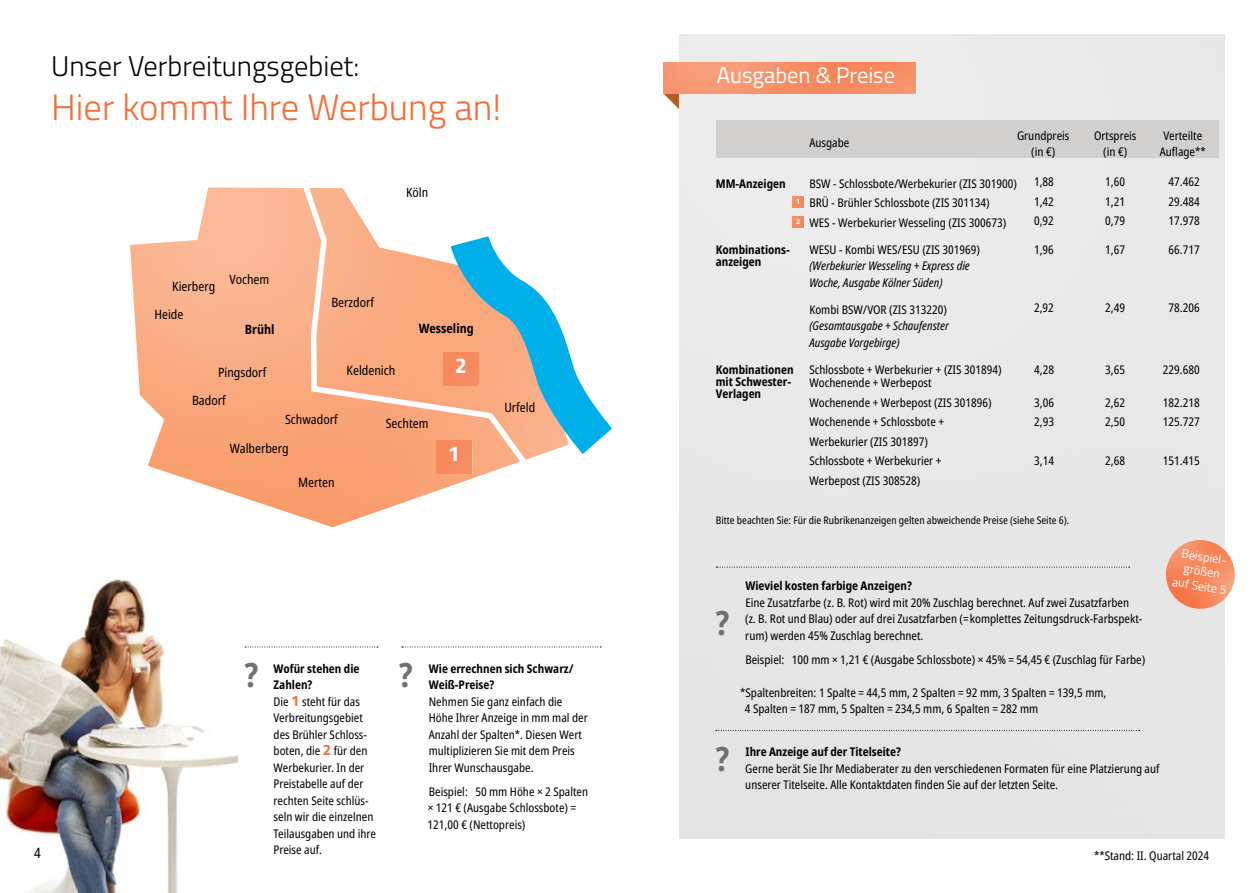
<style>
.page{position:relative;width:1259px;height:893px;background:#fff}
.page>*{position:absolute;margin:0;border:0;box-sizing:border-box;transform-origin:0 0}
.t1{font:300 36.75px "Titillium Web";color:#f56d37}
.t2{font:700 condensed 33.6px "Noto Sans";color:#746f6c}
.t3{font:300 28.5px "Titillium Web";color:#000}
.t4{font:22.5px "Titillium Web";color:#fff}
.t5{font:700 21.6px "Titillium Web";color:#fff}
.t6{font:condensed 14.25px "Noto Sans";color:#000}
.t7{font:condensed 12.9px "Noto Sans";color:#000}
.t8{font:700 condensed 12.9px "Noto Sans";color:#000}
.t9{font:12.15px/14.7px "Titillium Web";color:#fff;text-align:center}
.t10{font:condensed 12px/16.5px "Noto Sans";color:#000}
.t11{font:700 condensed 12px/16.5px "Noto Sans";color:#000}
.t12{font:italic condensed 12px/16.5px "Noto Sans";color:#000}
.t13{font:condensed 10.5px "Noto Sans";color:#000}
.t14{font:700 7.95px "Titillium Web";color:#fff}
.s1{font-weight:700}
.s2{font-family:"Titillium Web";font-weight:700;font-stretch:normal;font-size:15px;color:#f56d37}
</style>
<div class="page">
<img style="left:0;top:579px;width:237px;height:314px">
<svg style="left:245px;top:647px;width:133px;height:1px"></svg>
<svg style="left:402px;top:647px;width:199px;height:1px"></svg>
<svg style="left:664px;top:94px;width:15px;height:15px"></svg>
<div style="left:679px;top:34px;width:546px;height:805px;background:#e9e8e8"></div>
<img style="left:663px;top:62px;width:253px;height:32px">
<div style="left:716px;top:121px;width:502px;height:37px;background:#d1d0cf"></div>
<svg style="left:792px;top:197px;width:12px;height:11px"></svg>
<svg style="left:792px;top:216px;width:12px;height:11px"></svg>
<svg style="left:716px;top:730px;width:423px;height:1px"></svg>
<img style="left:130px;top:188px;width:241px;height:339px">
<svg style="left:294px;top:188px;width:174px;height:326px"></svg>
<svg style="left:430px;top:202px;width:182px;height:278px"></svg>
<img style="left:436px;top:441px;width:36px;height:33px">
<img style="left:443px;top:352px;width:36px;height:33px">
<svg style="left:716px;top:567px;width:413px;height:1px"></svg>
<svg style="left:1163px;top:537px;width:62px;height:3px"></svg>
<img style="left:1163px;top:540px;width:72px;height:71px">
<h3 class="t3" style="left:51px;top:45px;width:310px">Unser Verbreitungsgebiet:</h3>
<h1 class="t1" style="left:51px;top:80px;width:452px">Hier kommt Ihre Werbung an!</h1>
<p class="t7" style="left:406px;top:183px;width:24px">Köln</p>
<p class="t7" style="left:172px;top:277px;width:44px">Kierberg</p>
<p class="t7" style="left:154px;top:305px;width:31px">Heide</p>
<p class="t7" style="left:230px;top:271px;width:41px">Vochem</p>
<p class="t7" style="left:331px;top:293px;width:44px">Berzdorf</p>
<p class="t8" style="left:245px;top:320px;width:31px">Brühl</p>
<p class="t8" style="left:419px;top:319px;width:56px">Wesseling</p>
<p class="t7" style="left:218px;top:364px;width:50px">Pingsdorf</p>
<p class="t7" style="left:192px;top:392px;width:35px">Badorf</p>
<p class="t7" style="left:347px;top:361px;width:50px">Keldenich</p>
<p class="t7" style="left:285px;top:410px;width:54px">Schwadorf</p>
<p class="t7" style="left:386px;top:414px;width:44px">Sechtem</p>
<p class="t7" style="left:230px;top:439px;width:60px">Walberberg</p>
<p class="t7" style="left:298px;top:474px;width:38px">Merten</p>
<h3 class="t5" style="left:455px;top:348px;width:14px">2</h3>
<h3 class="t5" style="left:448px;top:437px;width:14px">1</h3>
<p class="t7" style="left:504px;top:399px;width:32px">Urfeld</p>
<p class="t6" style="left:34px;top:842px;width:8px">4</p>
<h2 class="t2" style="left:245px;top:651px;width:15px">?</h2>
<p class="t10" style="left:274px;top:660px;width:104px"><span class="s1">Wofür stehen die<br>Zahlen?<br></span>Die <span class="s2">1</span> steht für das<br>Verbreitungsgebiet des Brühler Schloss&shy;boten, die <span class="s2">2</span> für den<br>Werbekurier. In der<br>Preistabelle auf der rechten Seite schlüs&shy;seln wir die einzelnen<br>Teilausgaben und ihre<br>Preise auf.</p>
<h2 class="t2" style="left:399px;top:651px;width:15px">?</h2>
<p class="t11" style="left:429px;top:660px;width:146px">Wie errechnen sich Schwarz/<br>Weiß-Preise?</p>
<p class="t10" style="left:429px;top:693px;width:161px">Nehmen Sie ganz einfach die<br>Höhe Ihrer Anzeige in mm mal der<br>Anzahl der Spalten*. Diesen Wert multiplizieren Sie mit dem Preis<br>Ihrer Wunschausgabe.</p>
<p class="t10" style="left:428px;top:783px;width:162px">Beispiel: 50 mm Höhe × 2 Spalten × 121 € (Ausgabe Schlossbote) =<br>121,00 € (Nettopreis)</p>
<h3 class="t4" style="left:717px;top:59px;width:180px">Ausgaben &amp; Preise</h3>
<p class="t10" style="left:809px;top:135px;width:41px">Ausgabe</p>
<p class="t10" style="left:1017px;top:128px;width:54px">Grundpreis</p>
<p class="t10" style="left:1094px;top:128px;width:44px">Ortspreis</p>
<p class="t10" style="left:1163px;top:128px;width:40px">Verteilte</p>
<p class="t10" style="left:1031px;top:144px;width:25px">(in €)</p>
<p class="t10" style="left:1103px;top:144px;width:25px">(in €)</p>
<p class="t10" style="left:1159px;top:144px;width:47px">Auflage**</p>
<p class="t10" style="left:1034px;top:174px;width:21px">1,88</p>
<p class="t10" style="left:1105px;top:174px;width:21px">1,60</p>
<p class="t10" style="left:1168px;top:174px;width:33px">47.462</p>
<p class="t10" style="left:1034px;top:194px;width:21px">1,42</p>
<p class="t10" style="left:1105px;top:194px;width:21px">1,21</p>
<p class="t10" style="left:1168px;top:194px;width:33px">29.484</p>
<p class="t10" style="left:1034px;top:213px;width:21px">0,92</p>
<p class="t10" style="left:1105px;top:213px;width:21px">0,79</p>
<p class="t10" style="left:1168px;top:213px;width:33px">17.978</p>
<p class="t10" style="left:1034px;top:241px;width:21px">1,96</p>
<p class="t10" style="left:1105px;top:241px;width:21px">1,67</p>
<p class="t10" style="left:1168px;top:241px;width:33px">66.717</p>
<p class="t11" style="left:716px;top:175px;width:71px">MM-Anzeigen</p>
<p class="t10" style="left:809px;top:174px;width:209px;line-height:19.5px">BSW - Schlossbote/Werbekurier (ZIS 301900)<br>BRÜ - Brühler Schlossbote (ZIS 301134)<br>WES - Werbekurier Wesseling (ZIS 300673)</p>
<p class="t11" style="left:716px;top:241px;width:76px">Kombinations-</p>
<p class="t10" style="left:809px;top:242px;width:172px">WESU - Kombi WES/ESU (ZIS 301969)</p>
<p class="t11" style="left:716px;top:253px;width:47px">anzeigen</p>
<p class="t12" style="left:809px;top:258px;width:162px">(Werbekurier Wesseling + Express die<br>Woche, Ausgabe Kölner Süden)</p>
<p class="t10" style="left:809px;top:302px;width:139px">Kombi BSW/VOR (ZIS 313220)</p>
<p class="t12" style="left:809px;top:318px;width:141px">(Gesamtausgabe + Schaufenster<br>Ausgabe Vorgebirge)</p>
<p class="t11" style="left:716px;top:361px;width:79px">Kombinationen</p>
<p class="t10" style="left:809px;top:362px;width:194px">Schlossbote + Werbekurier + (ZIS 301894)</p>
<p class="t11" style="left:716px;top:373px;width:77px">mit Schwester-</p>
<p class="t10" style="left:809px;top:375px;width:124px">Wochenende + Werbepost</p>
<p class="t11" style="left:716px;top:385px;width:47px">Verlagen</p>
<p class="t10" style="left:809px;top:393px;width:184px;line-height:19.5px">Wochenende + Werbepost (ZIS 301896)<br>Wochenende + Schlossbote +<br>Werbekurier (ZIS 301897)<br>Schlossbote + Werbekurier +<br>Werbepost (ZIS 308528)</p>
<p class="t13" style="left:716px;top:513px;width:355px">Bitte beachten Sie: Für die Rubrikenanzeigen gelten abweichende Preise (siehe Seite 6).</p>
<p class="t14" style="left:795px;top:195px;width:6px">1</p>
<p class="t14" style="left:795px;top:215px;width:6px">2</p>
<p class="t10" style="left:1034px;top:300px;width:21px">2,92</p>
<p class="t10" style="left:1105px;top:300px;width:21px">2,49</p>
<p class="t10" style="left:1168px;top:300px;width:33px">78.206</p>
<p class="t10" style="left:1034px;top:361px;width:21px">4,28</p>
<p class="t10" style="left:1105px;top:361px;width:21px">3,65</p>
<p class="t10" style="left:1162px;top:361px;width:38px">229.680</p>
<p class="t10" style="left:1034px;top:395px;width:21px">3,06</p>
<p class="t10" style="left:1105px;top:395px;width:21px">2,62</p>
<p class="t10" style="left:1162px;top:395px;width:38px">182.218</p>
<p class="t10" style="left:1034px;top:414px;width:21px">2,93</p>
<p class="t10" style="left:1105px;top:414px;width:21px">2,50</p>
<p class="t10" style="left:1162px;top:414px;width:38px">125.727</p>
<p class="t10" style="left:1034px;top:453px;width:21px">3,14</p>
<p class="t10" style="left:1105px;top:453px;width:21px">2,68</p>
<p class="t10" style="left:1162px;top:453px;width:38px">151.415</p>
<h2 class="t2" style="left:716px;top:598px;width:15px">?</h2>
<h2 class="t2" style="left:716px;top:734px;width:15px">?</h2>
<p class="t11" style="left:745px;top:578px;width:168px">Wieviel kosten farbige Anzeigen?</p>
<p class="t10" style="left:745px;top:594px;width:399px">Eine Zusatzfarbe (z. B. Rot) wird mit 20% Zuschlag berechnet. Auf zwei Zusatzfarben (z. B. Rot und Blau) oder auf drei Zusatzfarben (=komplettes Zeitungsdruck-Farbspekt&shy;rum) werden 45% Zuschlag berechnet.</p>
<p class="t10" style="left:745px;top:651px;width:401px">Beispiel: 100 mm × 1,21 € (Ausgabe Schlossbote) × 45% = 54,45 € (Zuschlag für Farbe)</p>
<p class="t10" style="left:745px;top:684px;width:363px;text-indent:-5px">*Spaltenbreiten: 1 Spalte = 44,5 mm, 2 Spalten = 92 mm, 3 Spalten = 139,5 mm,<br>4 Spalten = 187 mm, 5 Spalten = 234,5 mm, 6 Spalten = 282 mm</p>
<p class="t11" style="left:745px;top:744px;width:157px">Ihre Anzeige auf der Titelseite?</p>
<p class="t10" style="left:745px;top:760px;width:416px">Gerne berät Sie Ihr Mediaberater zu den verschiedenen Formaten für eine Platzierung auf unserer Titelseite. Alle Kontaktdaten finden Sie auf der letzten Seite.</p>
<p class="t9" style="left:1178px;top:545px;width:56px;rotate:9deg">Beispiel&shy;größen auf Seite 5</p>
<p class="t10" style="left:1094px;top:848px;width:117px">**Stand: II. Quartal 2024</p>
</div>
